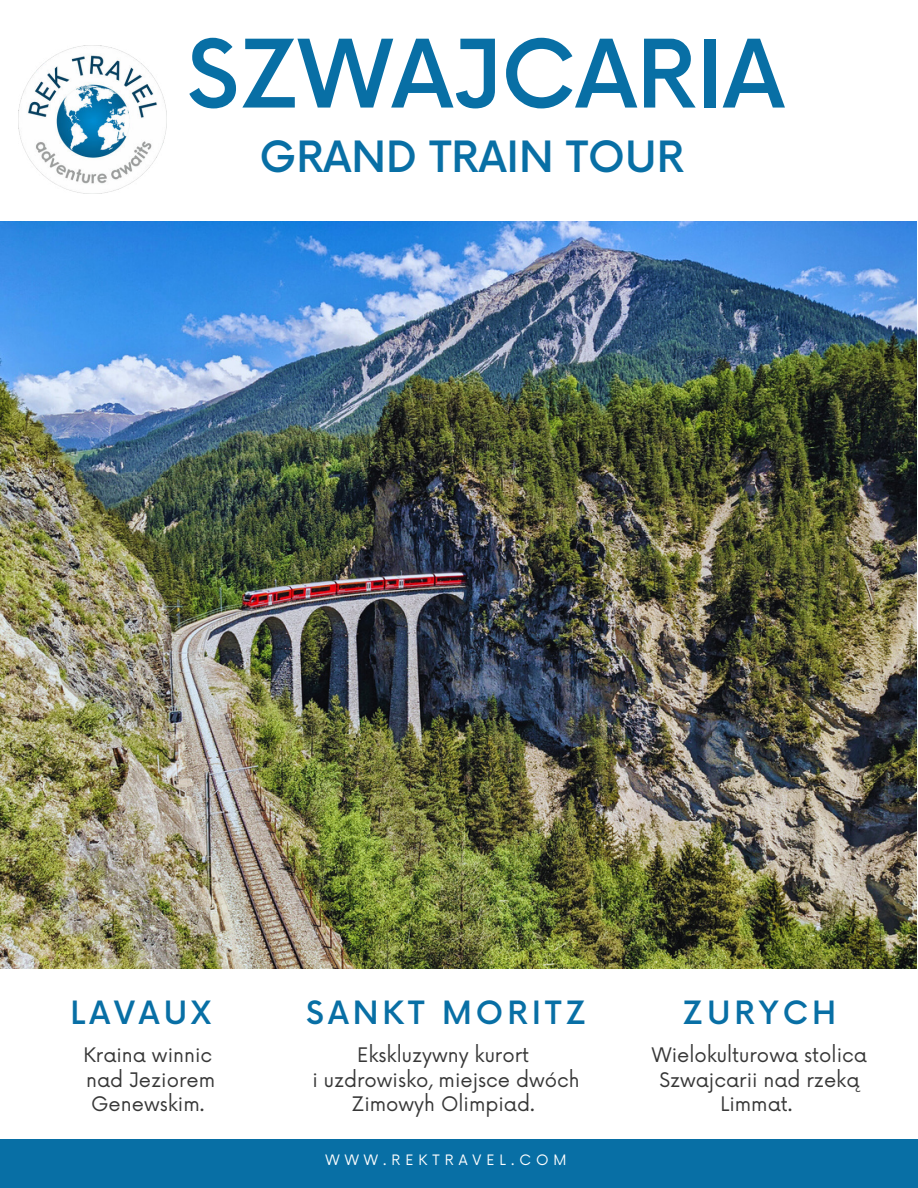
<style>
.page{position:relative;width:918px;height:1188px;background:#fff}
.page>*{position:absolute;margin:0;border:0;box-sizing:border-box;transform-origin:0 0}
.t1{font:500 91.8px "Now";color:#086fa5}
.t2{font:500 42px "Now";color:#086fa5}
.t3{font:500 31.35px "Now";letter-spacing:.13em;color:#086fa5}
.t4{font:19.5px/24.8px "Now";color:#373737;text-align:center}
.t5{font:13.95px "Now";letter-spacing:.36em;color:#fff}
</style>
<div class="page">
<img style="left:0;top:221px;width:917px;height:747px">
<div style="left:0;top:1139px;width:918px;height:49px;background:#086fa5"></div>
<img style="left:19px;top:46px;width:147px;height:147px">
<h1 class="t1" style="left:187px;top:3px;width:599px">SZWAJCARIA</h1>
<h2 class="t2" style="left:259px;top:125px;width:426px">GRAND TRAIN TOUR</h2>
<h3 class="t3" style="left:71px;top:988px;width:142px">LAVAUX</h3>
<p class="t4" style="left:83px;top:1041px;width:133px;text-align:left">Kraina winnic nad Jeziorem<br>Genewskim.</p>
<h3 class="t3" style="left:306px;top:988px;width:281px">SANKT MORITZ</h3>
<p class="t4" style="left:312px;top:1041px;width:269px">Ekskluzywny kurort<br>i uzdrowisko, miejsce dwóch<br>Zimowyh Olimpiad.</p>
<p class="t5" style="left:326px;top:1149px;width:243px">WWW.REKTRAVEL.COM</p>
<h3 class="t3" style="left:683px;top:988px;width:155px">ZURYCH</h3>
<p class="t4" style="left:652px;top:1041px;width:217px">Wielokulturowa stolica<br>Szwajcarii nad rzeką<br>Limmat.</p>
</div>
